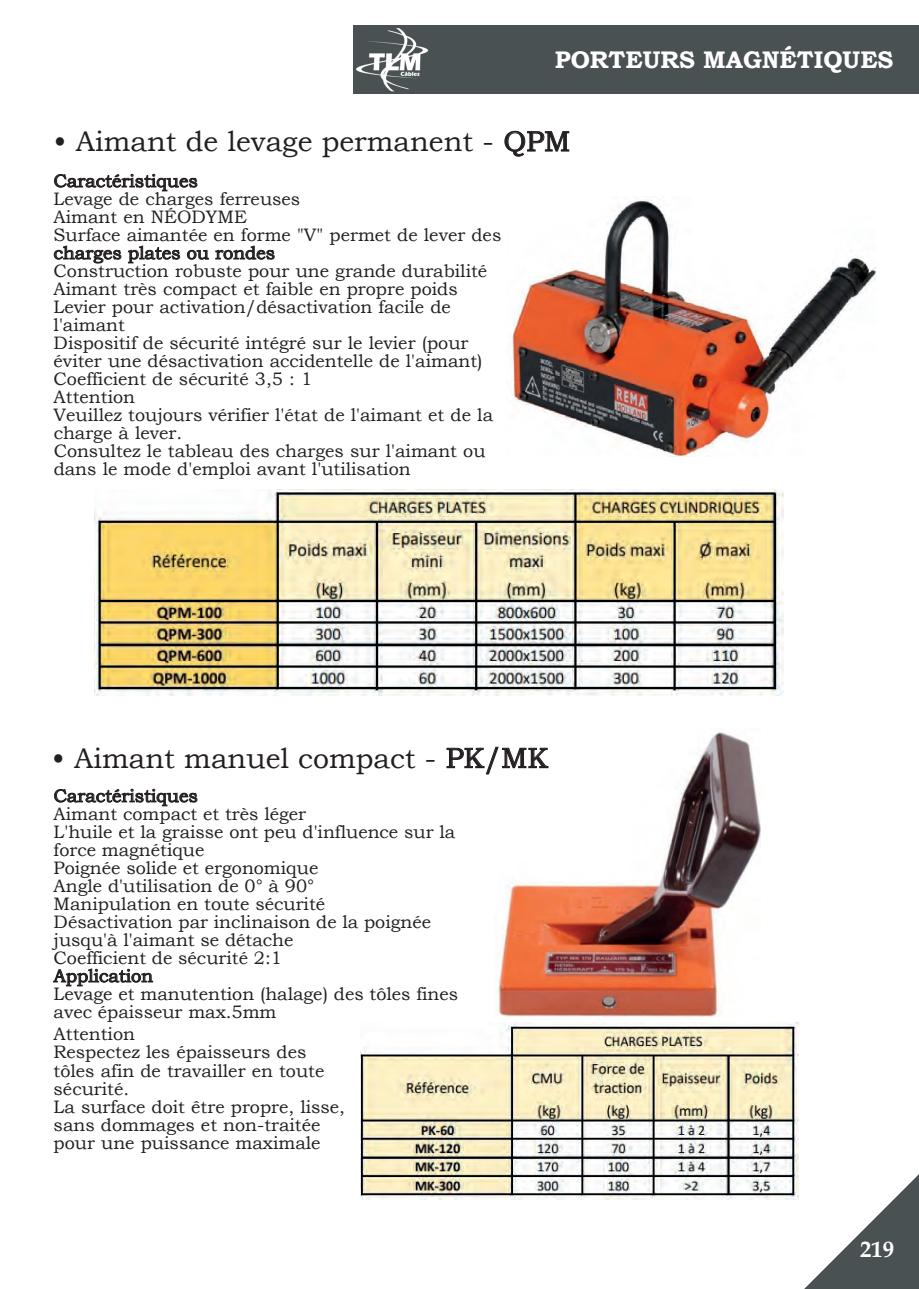
<style>
.page{position:relative;width:919px;height:1289px;background:#fff}
.page>*{position:absolute;margin:0;border:0;box-sizing:border-box;transform-origin:0 0}
.t1{font:28.5px "Bookman Old Style";color:#231f20}
.t2{font:700 24px "Bookman Old Style";color:#fff}
.t3{font:700 22.5px "Book Antiqua";color:#fff}
.t4{font:18px/18px "Bookman Old Style";color:#231f20}
</style>
<div class="page">
<img style="left:496px;top:728px;width:264px;height:288px">
<svg style="left:504px;top:130px;width:65px;height:27px"></svg>
<img style="left:506px;top:196px;width:370px;height:260px">
<svg style="left:54px;top:173px;width:144px;height:18px"></svg>
<svg style="left:54px;top:245px;width:68px;height:19px"></svg>
<svg style="left:128px;top:245px;width:52px;height:18px"></svg>
<svg style="left:187px;top:250px;width:22px;height:10px"></svg>
<svg style="left:215px;top:245px;width:60px;height:15px"></svg>
<svg style="left:446px;top:746px;width:102px;height:28px"></svg>
<svg style="left:54px;top:788px;width:144px;height:18px"></svg>
<svg style="left:53px;top:968px;width:100px;height:18px"></svg>
<img style="left:360px;top:1022px;width:438px;height:176px">
<img style="left:94px;top:489px;width:689px;height:206px">
<svg style="left:805px;top:1175px;width:113px;height:113px"></svg>
<div style="left:353px;top:26px;width:565px;height:68px;background:#4a5153"></div>
<img style="left:356px;top:28px;width:73px;height:63px">
<h2 class="t2" style="left:555px;top:46px;width:340px">PORTEURS MAGNÉTIQUES</h2>
<h1 class="t1" style="left:54px;top:125px;width:518px">• Aimant de levage permanent - QPM</h1>
<p class="t4" style="left:54px;top:172px;width:449px">Caractéristiques<br>Levage de charges ferreuses<br>Aimant en NÉODYME<br>Surface aimantée en forme "V" permet de lever des charges plates ou rondes<br>Construction robuste pour une grande durabilité Aimant très compact et faible en propre poids Levier pour activation/désactivation facile de l'aimant<br>Dispositif de sécurité intégré sur le levier (pour éviter une désactivation accidentelle de l'aimant)<br>Coefficient de sécurité 3,5 : 1<br>Attention<br>Veuillez toujours vérifier l'état de l'aimant et de la charge à lever.<br>Consultez le tableau des charges sur l'aimant ou dans le mode d'emploi avant l'utilisation</p>
<h1 class="t1" style="left:52px;top:741px;width:497px">• Aimant manuel compact - PK/MK</h1>
<p class="t4" style="left:54px;top:786px;width:406px">Caractéristiques<br>Aimant compact et très léger<br>L'huile et la graisse ont peu d'influence sur la force magnétique<br>Poignée solide et ergonomique<br>Angle d'utilisation de 0° à 90°<br>Manipulation en toute sécurité<br>Désactivation par inclinaison de la poignée jusqu'à l'aimant se détache<br>Coefficient de sécurité 2:1<br>Application<br>Levage et manutention (halage) des tôles fines avec épaisseur max.5mm</p>
<p class="t4" style="left:54px;top:1025px;width:293px">Attention<br>Respectez les épaisseurs des tôles afin de travailler en toute sécurité.<br>La surface doit être propre, lisse, sans dommages et non-traitée pour une puissance maximale</p>
<p class="t3" style="left:860px;top:1235px;width:35px">219</p>
</div>
